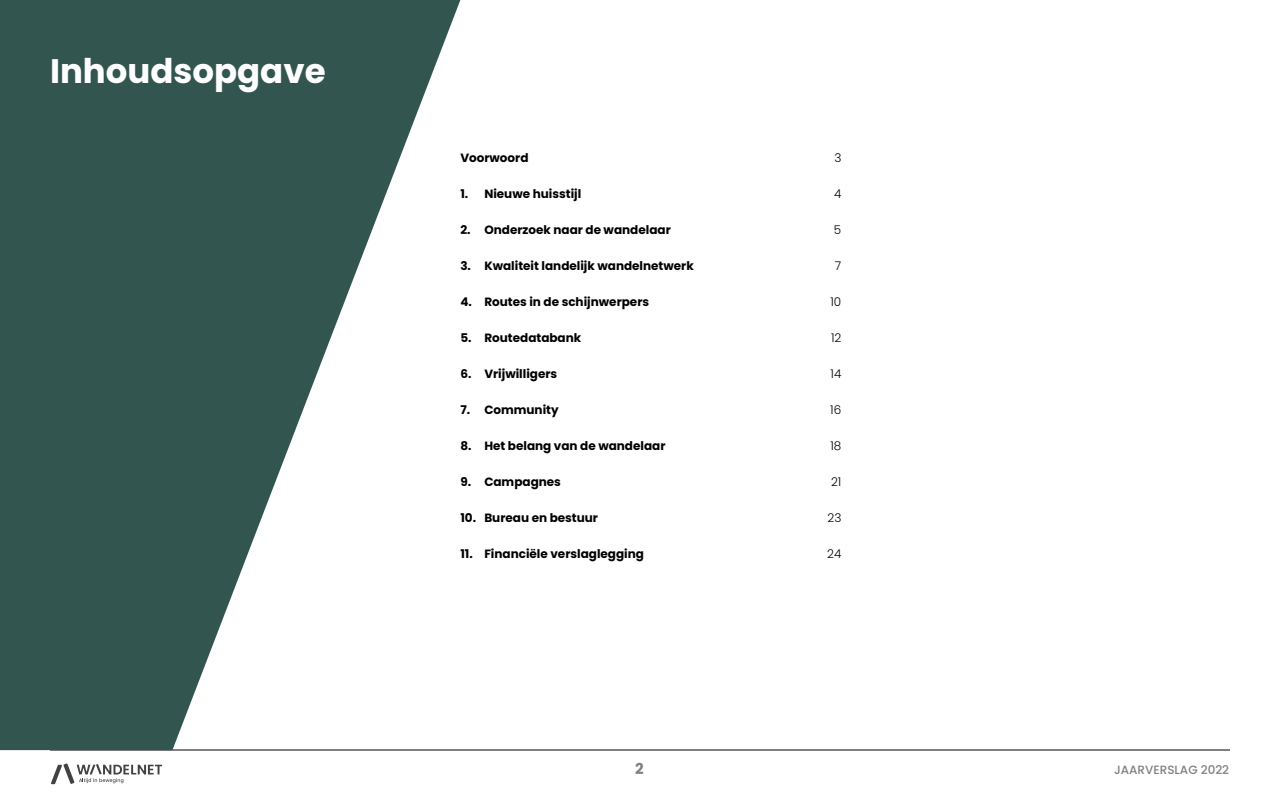
<style>
.page{position:relative;width:1280px;height:800px;background:#fff}
.page>*{position:absolute;margin:0;border:0;box-sizing:border-box;transform-origin:0 0}
.t1{font:700 34px "Poppins";color:#fff}
.t2{font:700 15px "Poppins";color:#808080}
.Platte_tekst{font:700 12px "Poppins";color:#000}
.Platte_tekst-2{font:300 12px "Poppins";color:#000}
.t3{font:500 12px "Poppins";color:#808080}
</style>
<div class="page">
<svg style="left:51px;top:764px;width:111px;height:20px"></svg>
<hr style="left:50px;top:750px;width:1180px;height:1px;background:#000">
<svg style="left:0;top:0;width:460px;height:750px;fill:#325550"></svg>
<p class="t1" style="left:50px;top:51px;width:277px">Inhoudsopgave</p>
<p class="Platte_tekst" style="left:460px;top:151px;width:70px">Voorwoord</p>
<p class="Platte_tekst-2" style="left:834px;top:151px;width:9px">3</p>
<p class="Platte_tekst" style="left:460px;top:187px;width:122px">1. Nieuwe huisstijl</p>
<p class="Platte_tekst-2" style="left:834px;top:187px;width:9px">4</p>
<p class="Platte_tekst" style="left:460px;top:223px;width:212px">2. Onderzoek naar de wandelaar</p>
<p class="Platte_tekst-2" style="left:834px;top:223px;width:9px">5</p>
<p class="Platte_tekst" style="left:460px;top:259px;width:235px">3. Kwaliteit landelijk wandelnetwerk</p>
<p class="Platte_tekst-2" style="left:835px;top:259px;width:8px">7</p>
<p class="Platte_tekst" style="left:460px;top:295px;width:190px">4. Routes in de schijnwerpers</p>
<p class="Platte_tekst-2" style="left:830px;top:295px;width:12px">10</p>
<p class="Platte_tekst" style="left:460px;top:331px;width:122px">5. Routedatabank</p>
<p class="Platte_tekst-2" style="left:831px;top:331px;width:12px">12</p>
<p class="Platte_tekst" style="left:460px;top:367px;width:98px">6. Vrijwilligers</p>
<p class="Platte_tekst-2" style="left:831px;top:367px;width:12px">14</p>
<p class="Platte_tekst" style="left:460px;top:403px;width:100px">7. Community</p>
<p class="Platte_tekst-2" style="left:830px;top:403px;width:13px">16</p>
<p class="Platte_tekst" style="left:460px;top:439px;width:207px">8. Het belang van de wandelaar</p>
<p class="Platte_tekst-2" style="left:830px;top:439px;width:12px">18</p>
<p class="Platte_tekst" style="left:460px;top:475px;width:102px">9. Campagnes</p>
<p class="Platte_tekst-2" style="left:831px;top:475px;width:12px">21</p>
<p class="Platte_tekst" style="left:460px;top:511px;width:139px">10. Bureau en bestuur</p>
<p class="Platte_tekst-2" style="left:827px;top:511px;width:15px">23</p>
<p class="Platte_tekst" style="left:460px;top:547px;width:185px">11. Financiële verslaglegging</p>
<p class="Platte_tekst-2" style="left:827px;top:547px;width:16px">24</p>
<p class="t2" style="left:635px;top:760px;width:10px">2</p>
<p class="t3" style="left:1114px;top:763px;width:117px">JAARVERSLAG 2022</p>
</div>
